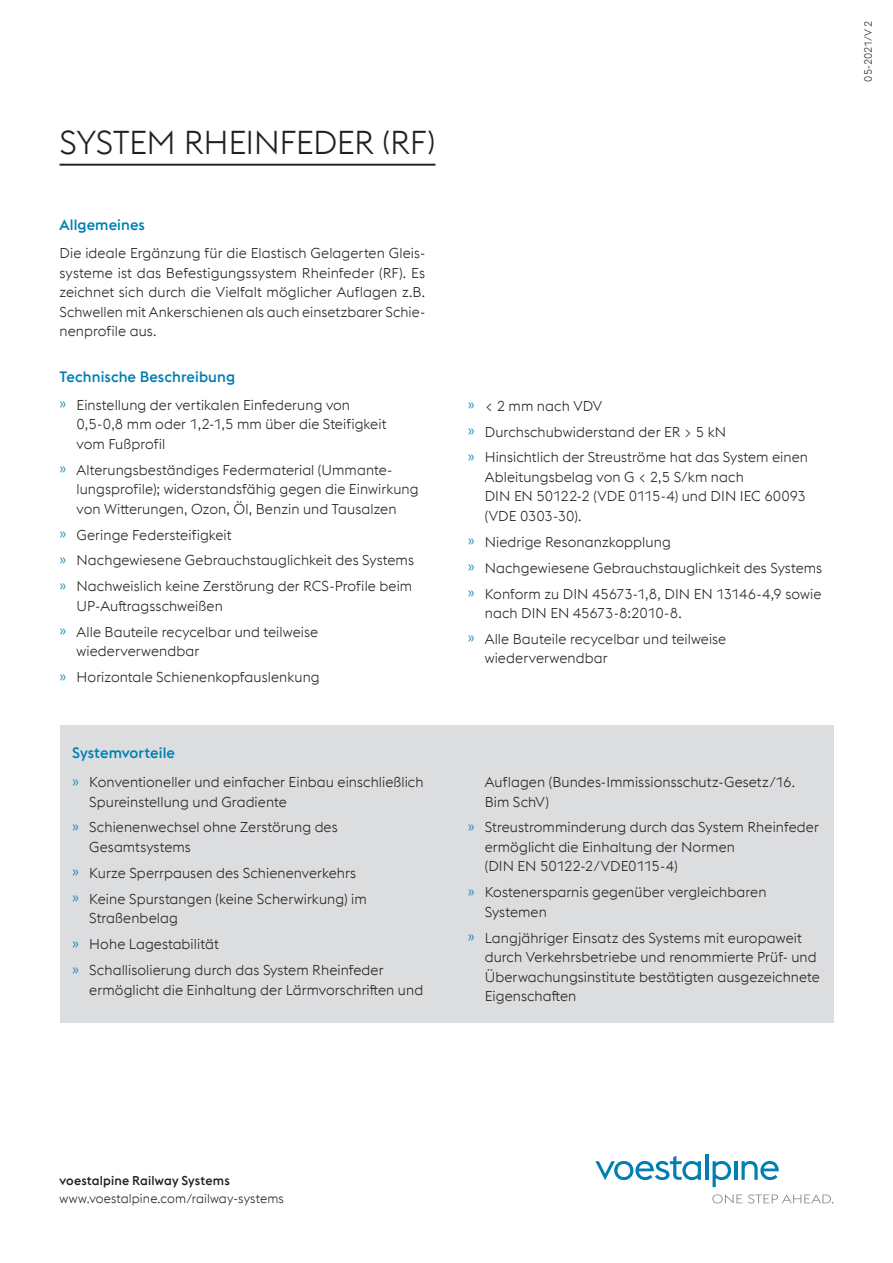
<style>
.page{position:relative;width:893px;height:1263px;background:#fff}
.page>*{position:absolute;margin:0;border:0;box-sizing:border-box;transform-origin:0 0}
.HL-1-schwarz{font:300 33px "voestalpine";letter-spacing:-.015em;color:#231f20}
.Sub-HL-2-boe{font:500 15px "voestalpine";letter-spacing:.005em;color:#007fb1}
.Sub-HL-2-boe-Spalten{font:500 15px "voestalpine";letter-spacing:.005em;color:#007fb1}
.Copy{font:300 14.25px/19.5px "voestalpine";letter-spacing:.005em;color:#231f20}
.t1{font:300 12.75px "voestalpine";letter-spacing:.01em;color:#231f20}
.t2{font:500 12.75px "voestalpine";letter-spacing:.01em;color:#231f20}
.t3{font:300 10.5px "voestalpine";color:#231f20}
.s1{color:#007fb1}
</style>
<div class="page">
<svg style="left:595px;top:1156px;width:106px;height:24px"></svg>
<hr style="left:705px;top:1154px;width:3px;height:26px;background:#007fb1">
<svg style="left:713px;top:1161px;width:18px;height:26px"></svg>
<hr style="left:734px;top:1161px;width:3px;height:19px;background:#007fb1">
<svg style="left:741px;top:1161px;width:38px;height:19px"></svg>
<svg style="left:712px;top:1194px;width:30px;height:9px"></svg>
<svg style="left:748px;top:1194px;width:85px;height:9px"></svg>
<hr style="left:60px;top:164px;width:375px;height:2px;background:#231f20">
<div style="left:60px;top:726px;width:773px;height:297px;background:#dcdddf"></div>
<p class="HL-1-schwarz" style="left:60px;top:124px;width:377px">SYSTEM RHEINFEDER (RF)</p>
<p class="Sub-HL-2-boe" style="left:60px;top:216px;width:87px">Allgemeines</p>
<p class="Copy" style="left:60px;top:243px;width:367px;text-align:justify">Die ideale Ergänzung für die Elastisch Gelagerten Gleis&shy;systeme ist das Befestigungssystem Rheinfeder (RF). Es zeichnet sich durch die Vielfalt möglicher Auflagen z.B.<br>Schwellen mit Ankerschienen als auch einsetzbarer Schie&shy;nenprofile aus.</p>
<p class="Sub-HL-2-boe" style="left:60px;top:367px;width:177px">Technische Beschreibung</p>
<p class="Copy" style="left:77px;top:395px;width:311px;text-indent:-17px"><span class="s1">»</span> Einstellung der vertikalen Einfederung von<br>0,5-0,8 mm oder 1,2-1,5 mm über die Steifigkeit vom Fußprofil</p>
<p class="Copy" style="left:77px;top:460px;width:344px;text-indent:-17px"><span class="s1">»</span> Alterungsbeständiges Federmaterial (Ummante&shy;lungsprofile); widerstandsfähig gegen die Einwirkung von Witterungen, Ozon, Öl, Benzin und Tausalzen</p>
<p class="Copy" style="left:60px;top:525px;width:174px"><span class="s1">»</span> Geringe Federsteifigkeit</p>
<p class="Copy" style="left:60px;top:551px;width:356px"><span class="s1">»</span> Nachgewiesene Gebrauchstauglichkeit des Systems</p>
<p class="Copy" style="left:77px;top:577px;width:337px;text-indent:-17px"><span class="s1">»</span> Nachweislich keine Zerstörung der RCS-Profile beim<br>UP-Auftragsschweißen</p>
<p class="Copy" style="left:77px;top:622px;width:243px;text-indent:-17px"><span class="s1">»</span> Alle Bauteile recycelbar und teilweise wiederverwendbar</p>
<p class="Copy" style="left:60px;top:667px;width:262px"><span class="s1">»</span> Horizontale Schienenkopfauslenkung</p>
<p class="Sub-HL-2-boe-Spalten" style="left:72px;top:743px;width:104px">Systemvorteile</p>
<p class="Copy" style="left:89px;top:772px;width:336px;text-indent:-17px"><span class="s1">»</span> Konventioneller und einfacher Einbau einschließlich<br>Spureinstellung und Gradiente</p>
<p class="Copy" style="left:89px;top:818px;width:250px;text-indent:-17px"><span class="s1">»</span> Schienenwechsel ohne Zerstörung des<br>Gesamtsystems</p>
<p class="Copy" style="left:72px;top:863px;width:285px"><span class="s1">»</span> Kurze Sperrpausen des Schienenverkehrs</p>
<p class="Copy" style="left:89px;top:889px;width:279px;text-indent:-17px"><span class="s1">»</span> Keine Spurstangen (keine Scherwirkung) im<br>Straßenbelag</p>
<p class="Copy" style="left:72px;top:934px;width:148px"><span class="s1">»</span> Hohe Lagestabilität</p>
<p class="Copy" style="left:89px;top:960px;width:336px;text-indent:-17px"><span class="s1">»</span> Schallisolierung durch das System Rheinfeder ermöglicht die Einhaltung der Lärmvorschriften und</p>
<p class="Copy" style="left:468px;top:396px;width:136px"><span class="s1">»</span> &lt; 2 mm nach VDV</p>
<p class="Copy" style="left:468px;top:422px;width:260px"><span class="s1">»</span> Durchschubwiderstand der ER &gt; 5 kN</p>
<p class="Copy" style="left:485px;top:448px;width:325px;text-indent:-17px"><span class="s1">»</span> Hinsichtlich der Streuströme hat das System einen Ableitungsbelag von G &lt; 2,5 S/km nach<br>DIN EN 50122-2 (VDE 0115-4) und DIN IEC 60093 (VDE 0303-30).</p>
<p class="Copy" style="left:468px;top:532px;width:205px"><span class="s1">»</span> Niedrige Resonanzkopplung</p>
<p class="Copy" style="left:468px;top:558px;width:356px"><span class="s1">»</span> Nachgewiesene Gebrauchstauglichkeit des Systems</p>
<p class="Copy" style="left:485px;top:584px;width:338px;text-indent:-17px"><span class="s1">»</span> Konform zu DIN 45673-1,8, DIN EN 13146-4,9 sowie nach DIN EN 45673-8:2010-8.</p>
<p class="Copy" style="left:485px;top:629px;width:243px;text-indent:-17px"><span class="s1">»</span> Alle Bauteile recycelbar und teilweise wiederverwendbar</p>
<p class="Copy" style="left:485px;top:772px;width:312px">Auflagen (Bundes-Immissionsschutz-Gesetz/16.<br>Bim SchV)</p>
<p class="Copy" style="left:485px;top:818px;width:336px;text-indent:-17px"><span class="s1">»</span> Streustromminderung durch das System Rheinfeder ermöglicht die Einhaltung der Normen<br>(DIN EN 50122-2/VDE0115-4)</p>
<p class="Copy" style="left:485px;top:883px;width:283px;text-indent:-17px"><span class="s1">»</span> Kostenersparnis gegenüber vergleichbaren<br>Systemen</p>
<p class="Copy" style="left:485px;top:928px;width:337px;text-indent:-17px"><span class="s1">»</span> Langjähriger Einsatz des Systems mit europaweit durch Verkehrsbetriebe und renommierte Prüf- und Überwachungsinstitute bestätigten ausgezeichnete Eigenschaften</p>
<p class="t3" style="left:862px;top:82px;width:62px;rotate:-90deg">05-2021/V2</p>
<p class="t2" style="left:60px;top:1173px;width:172px">voestalpine Railway Systems</p>
<p class="t1" style="left:60px;top:1191px;width:226px">www.voestalpine.com/railway-systems</p>
</div>
